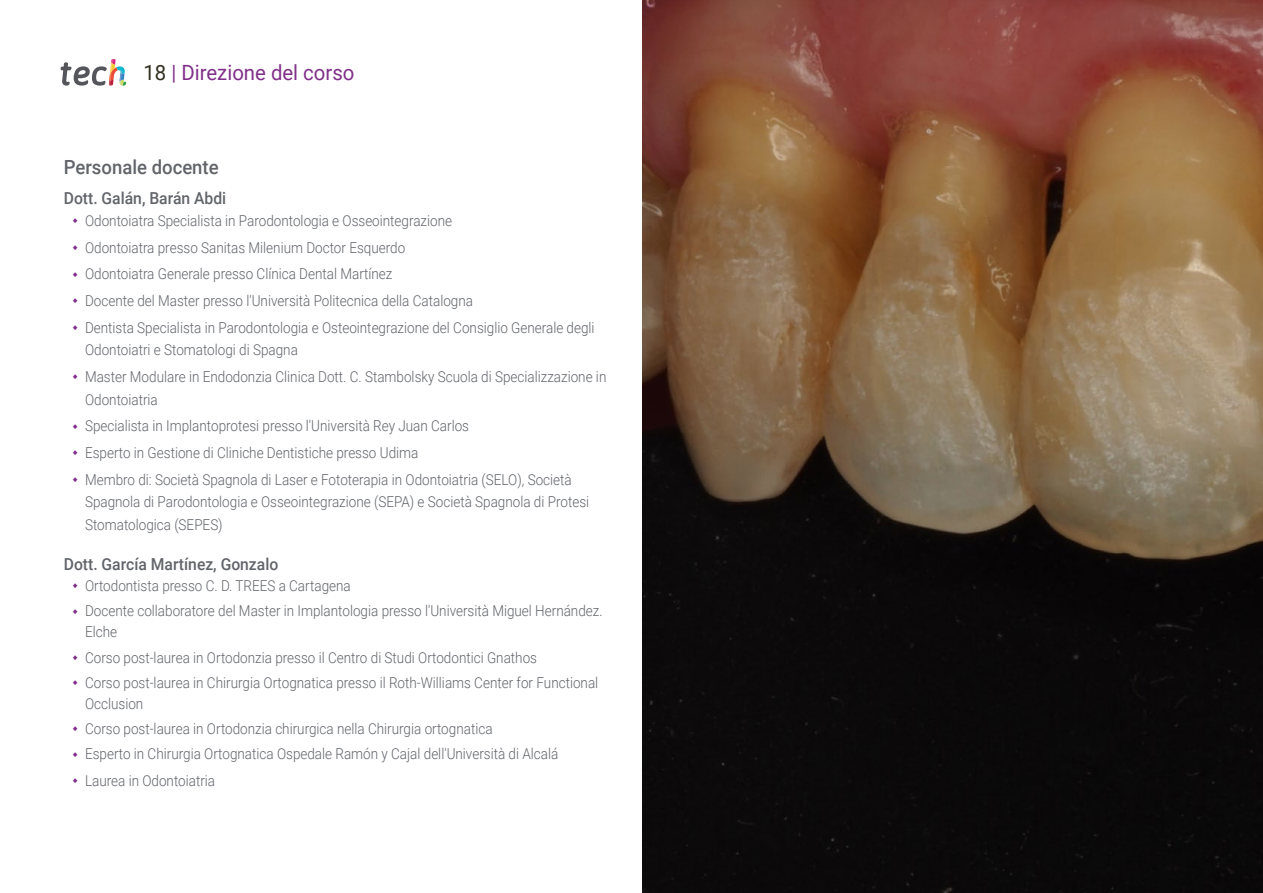
<style>
.page{position:relative;width:1263px;height:893px;background:#fff}
.page>*{position:absolute;margin:0;border:0;box-sizing:border-box;transform-origin:0 0}
.t1{font:21px "Roboto";color:#813089}
.t2{font:500 19.5px "Roboto";color:#61646a;scale:.95 1}
.t3{font:500 16.5px "Roboto";color:#61646a;scale:.95 1}
.t4{font:300 15px/26.7px "Roboto";color:#61646a;scale:.9 1}
.s1{color:#312e20}
</style>
<div class="page">
<svg style="left:61px;top:59px;width:65px;height:27px"></svg>
<img style="left:642px;top:0;width:621px;height:893px">
<h1 class="t1" style="left:144px;top:57px;width:213px"><span class="s1">18</span> | Direzione del corso</h1>
<h2 class="t2" style="left:64px;top:154px;width:165px">Personale docente</h2>
<p class="t3" style="left:64px;top:186px;width:172px">Dott. Galán, Barán Abdi</p>
<p class="t4" style="left:85px;top:207px;width:568px">Odontoiatra Specialista in Parodontologia e Osseointegrazione<br>Odontoiatra presso Sanitas Milenium Doctor Esquerdo<br>Odontoiatra Generale presso Clínica Dental Martínez<br>Docente del Master presso l'Università Politecnica della Catalogna<br>Dentista Specialista in Parodontologia e Osteointegrazione del Consiglio Generale degli</p>
<p class="t4" style="left:85px;top:336px;width:581px">Odontoiatri e Stomatologi di Spagna<br>Master Modulare in Endodonzia Clinica Dott. C. Stambolsky Scuola di Specializzazione in</p>
<p class="t4" style="left:85px;top:385px;width:542px">Odontoiatria<br>Specialista in Implantoprotesi presso l'Università Rey Juan Carlos<br>Esperto in Gestione di Cliniche Dentistiche presso Udima<br>Membro di: Società Spagnola di Laser e Fototerapia in Odontoiatria (SELO), Società</p>
<p class="t4" style="left:85px;top:490px;width:562px;line-height:22.5px">Spagnola di Parodontologia e Osseointegrazione (SEPA) e Società Spagnola di Protesi<br>Stomatologica (SEPES)</p>
<p class="t3" style="left:64px;top:553px;width:227px">Dott. García Martínez, Gonzalo</p>
<p class="t4" style="left:85px;top:573px;width:577px;line-height:25.2px">Ortodontista presso C. D. TREES a Cartagena<br>Docente collaboratore del Master in Implantologia presso l'Università Miguel Hernández.</p>
<p class="t4" style="left:85px;top:619px;width:572px;line-height:25.2px">Elche<br>Corso post-laurea in Ortodonzia presso il Centro di Studi Ortodontici Gnathos<br>Corso post-laurea in Chirurgia Ortognatica presso il Roth-Williams Center for Functional</p>
<p class="t4" style="left:85px;top:690px;width:527px;line-height:25.2px">Occlusion<br>Corso post-laurea in Ortodonzia chirurgica nella Chirurgia ortognatica<br>Esperto in Chirurgia Ortognatica Ospedale Ramón y Cajal dell'Università di Alcalá</p>
<p class="t4" style="left:85px;top:767px;width:146px">Laurea in Odontoiatria</p>
</div>
